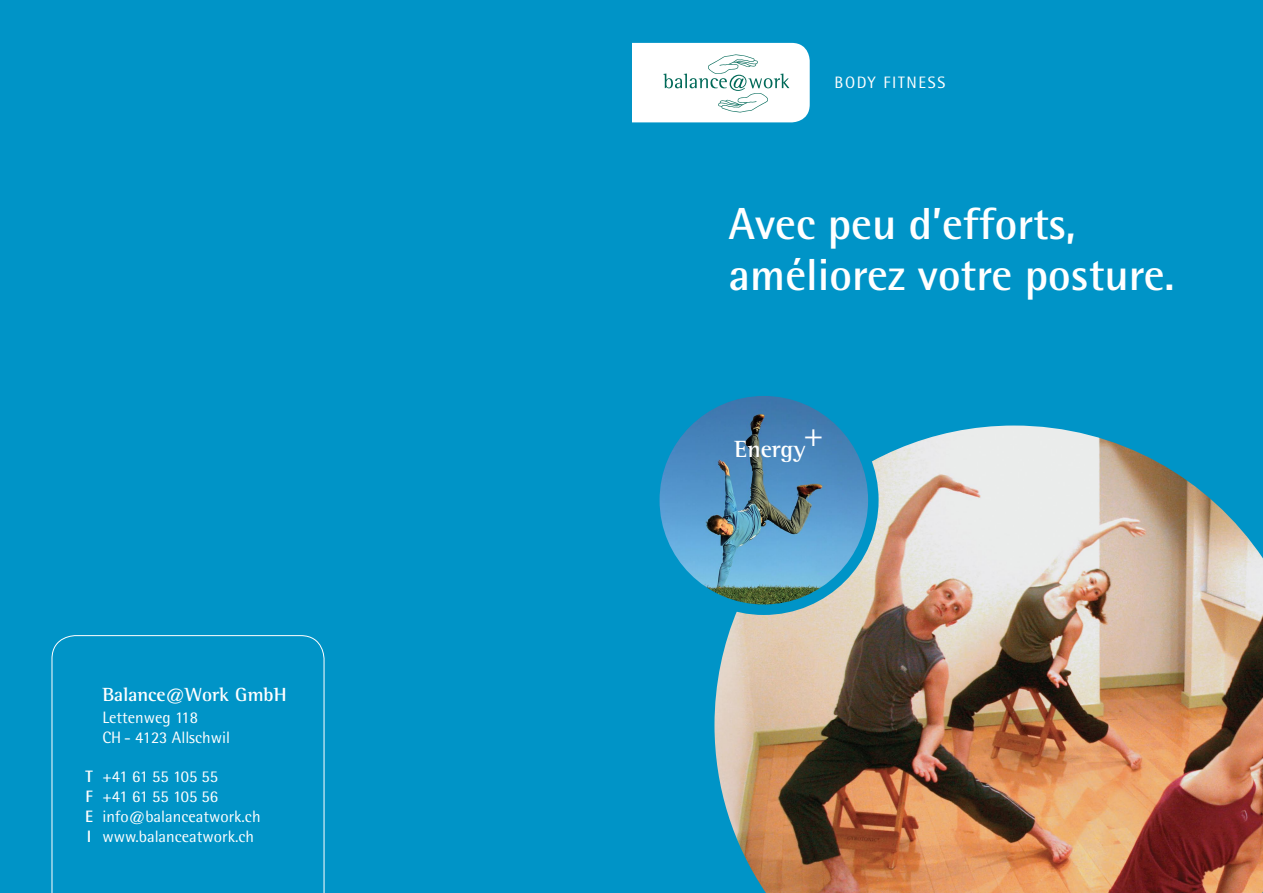
<style>
.page{position:relative;width:1263px;height:893px;background:#0094c7}
.page>*{position:absolute;margin:0;border:0;box-sizing:border-box;transform-origin:0 0}
.t1{font:700 45px/51px "Rotis Semi Sans";color:#fff}
.t2{font:700 24px "Rotis Semi Serif";color:#fff}
.t3{font:700 19.5px "Rotis Semi Serif";color:#fff}
.t4{font:16.5px/19.8px "Rotis Semi Sans";color:#fff}
.t5{font:16.5px "Rotis Semi Sans";letter-spacing:.1em;color:#fff}
.t6{font:700 16.5px/19.8px "Rotis Semi Sans";color:#fff;text-align:justify}
</style>
<div class="page">
<svg style="left:52px;top:635px;width:272px;height:258px"></svg>
<img style="left:714px;top:425px;width:549px;height:468px">
<div style="left:604px;top:43px;width:206px;height:79px;background:#fff;border-radius:18px"></div>
<svg style="left:663px;top:54px;width:126px;height:58px"></svg>
<svg style="left:660px;top:396px;width:213px;height:214px"></svg>
<div style="left:649px;top:385px;width:229px;height:230px;border:10px solid #0094c7;border-radius:50%"></div>
<div style="left:600px;top:29px;width:32px;height:106px;background:#0094c7"></div>
<p class="t6" style="left:85px;top:767px;width:9px">T F E I</p>
<p class="t3" style="left:102px;top:682px;width:186px">Balance@Work GmbH</p>
<p class="t4" style="left:102px;top:707px;width:129px">Lettenweg 118<br>CH - 4123 Allschwil</p>
<p class="t4" style="left:102px;top:767px;width:160px">+41 61 55 105 55<br>+41 61 55 105 56 info@balanceatwork.ch www.balanceatwork.ch</p>
<p class="t5" style="left:834px;top:72px;width:112px">body fitness</p>
<h1 class="t1" style="left:729px;top:198px;width:447px">Avec peu d’efforts, améliorez votre posture.</h1>
<h2 class="t2" style="left:735px;top:435px;width:91px">Energy<sup>+</sup></h2>
</div>
